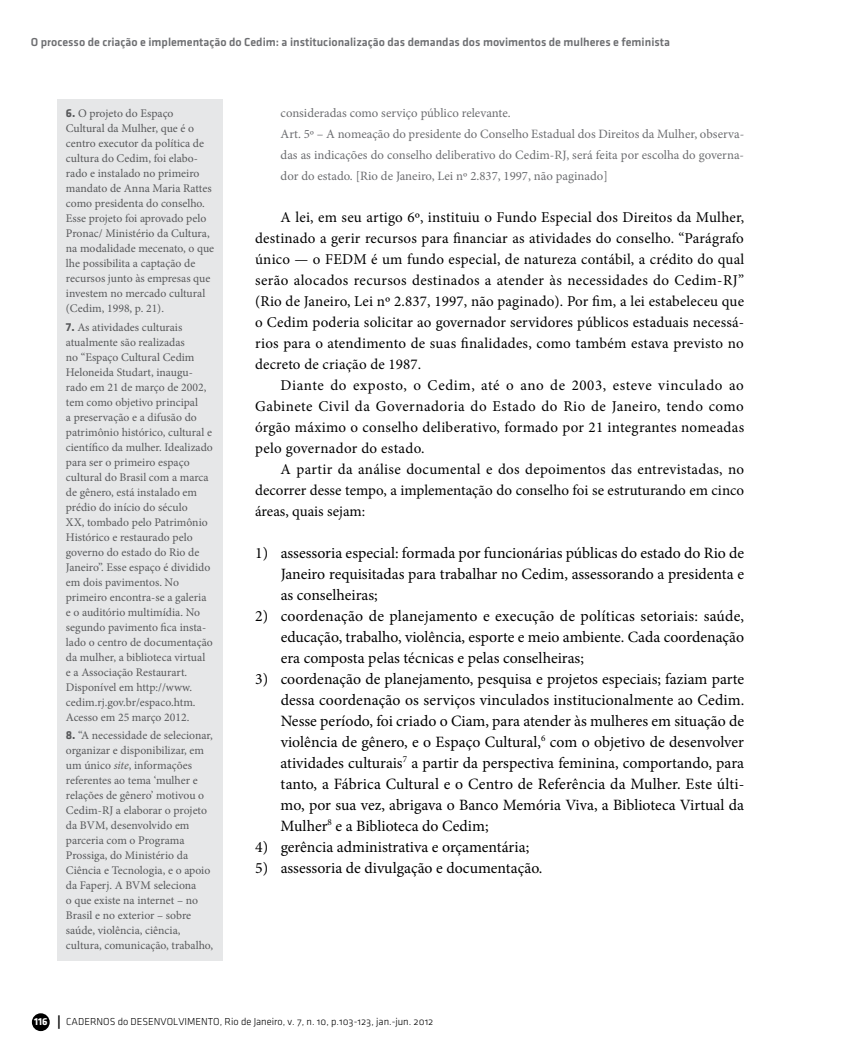
<style>
.page{position:relative;width:842px;height:1063px;background:#fff}
.page>*{position:absolute;margin:0;border:0;box-sizing:border-box;transform-origin:0 0}
.t1{font:15.75px/21px "Minion Pro";color:#000;text-align:justify}
.t2{font:15px/21px "Minion Pro";letter-spacing:.015em;color:#000;text-align:justify}
.t3{font:12.75px/21px "Minion Pro";color:#6d6e71}
.t4{font:500 12px "Klavika";color:#6d6e71}
.t5{font:11.7px/15px "Minion Pro";color:#58595b}
.t6{font:10.5px "Klavika Light OSF";color:#000}
.t7{font:700 10.5px "Klavika";color:#fff}
.s1{font-family:"Klavika";font-weight:700;font-size:12px}
.s2{font-style:italic}
.s3{font-size:15.75px}
</style>
<div class="page">
<div style="left:32px;top:1013px;width:18px;height:18px;background:#000;border-radius:50%"></div>
<div style="left:57px;top:100px;width:166px;height:861px;background:#e6e7e8"></div>
<p class="t4" style="left:31px;top:36px;width:641px">O processo de criação e implementação do Cedim: a institucionalização das demandas dos movimentos de mulheres e feminista</p>
<p class="t5" style="left:66px;top:106px;width:150px"><span class="s1">6.</span> O projeto do Espaço<br>Cultural da Mulher, que é o centro executor da política de cultura do Cedim, foi elabo&shy;rado e instalado no primeiro mandato de Anna Maria Rattes como presidenta do conselho.<br>Esse projeto foi aprovado pelo<br>Pronac/ Ministério da Cultura, na modalidade mecenato, o que lhe possibilita a captação de recursos junto às empresas que investem no mercado cultural (Cedim, 1998, p. 21).</p>
<p class="t5" style="left:66px;top:319px;width:148px"><span class="s1">7.</span> As atividades culturais atualmente são realizadas<br>no “Espaço Cultural Cedim<br>Heloneida Studart, inaugu&shy;rado em 21 de março de 2002, tem como objetivo principal<br>a preservação e a difusão do patrimônio histórico, cultural e científico da mulher. Idealizado para ser o primeiro espaço cultural do Brasil com a marca de gênero, está instalado em prédio do início do século<br>xx, tombado pelo Patrimônio<br>Histórico e restaurado pelo governo do estado do Rio de<br>Janeiro”. Esse espaço é dividido em dois pavimentos. No primeiro encontra-se a galeria e o auditório multimídia. No segundo pavimento fica insta&shy;lado o centro de documentação da mulher, a biblioteca virtual e a Associação Restaurart.<br>Disponível em http://www. cedim.rj.gov.br/espaco.htm.<br>Acesso em 25 março 2012.</p>
<p class="t5" style="left:66px;top:728px;width:149px"><span class="s1">8.</span> “A necessidade de selecionar, organizar e disponibilizar, em um único <span class="s2">site</span>, informações referentes ao tema ‘mulher e relações de gênero’ motivou o<br>Cedim-rj a elaborar o projeto da bvm, desenvolvido em parceria com o Programa<br>Prossiga, do Ministério da<br>Ciência e Tecnologia, e o apoio da Faperj. A bvm seleciona<br>o que existe na internet – no<br>Brasil e no exterior – sobre saúde, violência, ciência, cultura, comunicação, trabalho,</p>
<p class="t3" style="left:281px;top:102px;width:465px">consideradas como serviço público relevante.<br>Art. 5º – A nomeação do presidente do Conselho Estadual dos Direitos da Mulher, observa&shy;das as indicações do conselho deliberativo do Cedim-rj, será feita por escolha do governa&shy;dor do estado. [Rio de Janeiro, Lei nº 2.837, 1997, não paginado]</p>
<p class="t2" style="left:255px;top:206px;width:491px;text-indent:26px">A lei, em seu artigo 6<span class="s3">º</span>, instituiu o Fundo Especial dos Direitos da Mulher, destinado a gerir recursos para financiar as atividades do conselho. “Parágrafo único — o fedm</p>
<p class="t2" style="left:255px;top:248px;width:491px;text-indent:116px">é um fundo especial, de natureza contábil, a crédito do qual serão alocados recursos destinados a atender às necessidades do Cedim-rj” (Rio de Janeiro, Lei n<span class="s3">º</span> 2.837, 1997, não paginado). Por fim, a lei estabeleceu que o Cedim poderia solicitar ao governador servidores públicos estaduais necessá&shy;rios para o atendimento de suas finalidades, como também estava previsto no decreto de criação de 1987.</p>
<p class="t2" style="left:255px;top:374px;width:490px;text-indent:26px">Diante do exposto, o Cedim, até o ano de 2003, esteve vinculado ao Gabinete Civil da Governadoria do Estado do Rio de Janeiro, tendo como órgão máximo o conselho deliberativo, formado por 21 integrantes nomeadas pelo governador do estado.</p>
<p class="t2" style="left:255px;top:458px;width:491px;text-indent:26px">A partir da análise documental e dos depoimentos das entrevistadas, no decorrer desse tempo, a implementação do conselho foi se estruturando em cinco áreas, quais sejam:</p>
<h1 class="t1" style="left:281px;top:542px;width:465px;text-indent:-26px">1) assessoria especial: formada por funcionárias públicas do estado do Rio de Janeiro requisitadas para trabalhar no Cedim, assessorando a presidenta e as conselheiras;</h1>
<h1 class="t1" style="left:281px;top:605px;width:465px;text-indent:-26px">2) coordenação de planejamento e execução de políticas setoriais: saúde, educação, trabalho, violência, esporte e meio ambiente. Cada coordenação era composta pelas técnicas e pelas conselheiras;</h1>
<p class="t1" style="left:281px;top:668px;width:465px;text-indent:-26px">3) coordenação de planejamento, pesquisa e projetos especiais; faziam parte dessa coordenação os serviços vinculados institucionalmente ao Cedim.<br>Nesse período, foi criado o Ciam, para atender às mulheres em situação de violência de gênero, e o Espaço Cultural,<sup>6</sup> com o objetivo de desenvolver atividades culturais<sup>7</sup> a partir da perspectiva feminina, comportando, para tanto, a Fábrica Cultural e o Centro de Referência da Mulher. Este últi&shy;mo, por sua vez, abrigava o Banco Memória Viva, a Biblioteca Virtual da Mulher<sup>8</sup> e a Biblioteca do Cedim;</p>
<h1 class="t1" style="left:255px;top:836px;width:276px">4) gerência administrativa e orçamentária;</h1>
<h1 class="t1" style="left:255px;top:857px;width:289px">5) assessoria de divulgação e documentação.</h1>
<p class="t7" style="left:34px;top:1016px;width:15px">116</p>
<p class="t6" style="left:66px;top:1016px;width:369px">CADERNOS do DESENVOLVIMENTO, Rio de Janeiro, v. 7, n. 10, p.103-123, jan.-jun. 2012</p>
</div>
